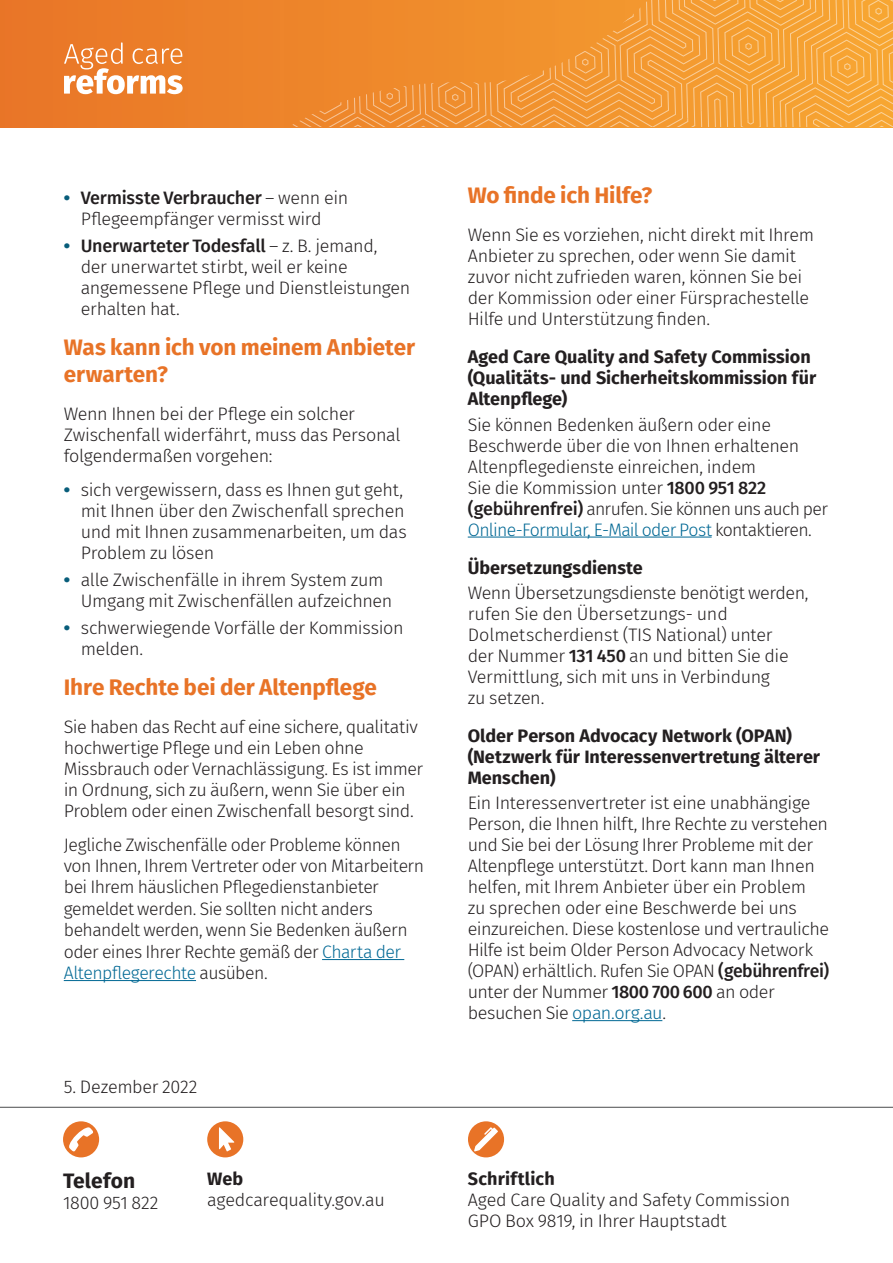
<style>
.page{position:relative;width:893px;height:1263px;background:#fff}
.page>*{position:absolute;margin:0;border:0;box-sizing:border-box;transform-origin:0 0}
.Consumer_H2_17pt_bol{font:700 22.5px/27px "Fira Sans";letter-spacing:-.005em;color:#e87327}
.Consumer_Body_text_1{font:700 22.5px "Fira Sans";letter-spacing:-.005em;color:#e87327}
.Consumer_Body_text_1-2{font:700 21px "Fira Sans";letter-spacing:.005em;color:#231f20}
.Consumer_Body_text_1-3{font:300 18px/21px "Fira Sans";letter-spacing:-.02em;color:#231f20}
.t1{font:700 18px/21px "Fira Sans";color:#231f20}
.Body_text{font:300 18px "Fira Sans";letter-spacing:-.015em;color:#231f20}
.s1{font-family:"Arial";font-weight:700;color:#085d7a}
.s2{font-weight:500}
.s3{color:#006894}
.s4{font-weight:700}
</style>
<div class="page">
<div style="left:0;top:0;width:893px;height:128px;background:#eb7d28"></div>
<svg style="left:292px;top:0;width:601px;height:128px"></svg>
<svg style="left:64px;top:42px;width:119px;height:52px"></svg>
<hr style="left:322px;top:959px;width:82px;height:1px;background:#006894">
<hr style="left:64px;top:980px;width:132px;height:1px;background:#006894">
<hr style="left:468px;top:537px;width:244px;height:1px;background:#006894">
<hr style="left:572px;top:1020px;width:90px;height:1px;background:#006894">
<hr style="left:0;top:1107px;width:893px;height:1px;background:#4b4c4d">
<div style="left:63px;top:1121px;width:36px;height:36px;background:#e87327;border-radius:50%"></div>
<svg style="left:69px;top:1127px;width:24px;height:25px"></svg>
<div style="left:207px;top:1121px;width:36px;height:36px;background:#e87327;border-radius:50%"></div>
<svg style="left:219px;top:1127px;width:15px;height:24px"></svg>
<div style="left:468px;top:1121px;width:36px;height:36px;background:#e87327;border-radius:50%"></div>
<svg style="left:474px;top:1127px;width:24px;height:24px"></svg>
<p class="Consumer_Body_text_1-3" style="left:64px;top:187px;width:286px;text-align:center"><span class="s1">•</span> <span class="s2">Vermisste Verbraucher</span> – wenn ein<br>Pflegeempfänger vermisst wird</p>
<p class="Consumer_Body_text_1-3" style="left:81px;top:235px;width:331px;text-indent:-17px"><span class="s1">•</span> <span class="s2">Unerwarteter Todesfall</span> – z. B. jemand,<br>der unerwartet stirbt, weil er keine angemessene Pflege und Dienstleistungen erhalten hat.</p>
<h2 class="Consumer_H2_17pt_bol" style="left:64px;top:332px;width:353px">Was kann ich von meinem Anbieter erwarten?</h2>
<p class="Consumer_Body_text_1-3" style="left:64px;top:403px;width:338px">Wenn Ihnen bei der Pflege ein solcher<br>Zwischenfall widerfährt, muss das Personal folgendermaßen vorgehen:</p>
<p class="Consumer_Body_text_1-3" style="left:81px;top:479px;width:328px;text-indent:-17px"><span class="s1">•</span> sich vergewissern, dass es Ihnen gut geht, mit Ihnen über den Zwischenfall sprechen und mit Ihnen zusammenarbeiten, um das Problem zu lösen</p>
<p class="Consumer_Body_text_1-3" style="left:81px;top:569px;width:313px;text-indent:-17px"><span class="s1">•</span> alle Zwischenfälle in ihrem System zum<br>Umgang mit Zwischenfällen aufzeichnen</p>
<p class="Consumer_Body_text_1-3" style="left:81px;top:617px;width:324px;text-indent:-17px"><span class="s1">•</span> schwerwiegende Vorfälle der Kommission melden.</p>
<h2 class="Consumer_H2_17pt_bol" style="left:64px;top:672px;width:315px">Ihre Rechte bei der Altenpflege</h2>
<p class="Consumer_Body_text_1-3" style="left:64px;top:716px;width:361px">Sie haben das Recht auf eine sichere, qualitativ hochwertige Pflege und ein Leben ohne Missbrauch oder Vernachlässigung. Es ist immer in Ordnung, sich zu äußern, wenn Sie über ein Problem oder einen Zwischenfall besorgt sind.</p>
<p class="Consumer_Body_text_1-3" style="left:64px;top:834px;width:362px">Jegliche Zwischenfälle oder Probleme können von Ihnen, Ihrem Vertreter oder von Mitarbeitern bei Ihrem häuslichen Pflegedienstanbieter gemeldet werden. Sie sollten nicht anders behandelt werden, wenn Sie Bedenken äußern oder eines Ihrer Rechte gemäß der <span class="s3">Charta der Altenpflegerechte</span> ausüben.</p>
<p class="Body_text" style="left:64px;top:1074px;width:135px">5. Dezember 2022</p>
<p class="Consumer_Body_text_1" style="left:468px;top:177px;width:186px">Wo finde ich Hilfe?</p>
<p class="Consumer_Body_text_1-3" style="left:468px;top:225px;width:348px">Wenn Sie es vorziehen, nicht direkt mit Ihrem Anbieter zu sprechen, oder wenn Sie damit zuvor nicht zufrieden waren, können Sie bei der Kommission oder einer Fürsprachestelle Hilfe und Unterstützung finden.</p>
<h4 class="t1" style="left:468px;top:345px;width:350px">Aged Care Quality and Safety Commission (Qualitäts- und Sicherheitskommission für<br>Altenpflege)</h4>
<p class="Consumer_Body_text_1-3" style="left:468px;top:414px;width:362px">Sie können Bedenken äußern oder eine Beschwerde über die von Ihnen erhaltenen Altenpflegedienste einreichen, indem<br>Sie die Kommission unter <span class="s2">1800 951 822 (gebührenfrei)</span> anrufen. Sie können uns auch per <span class="s3">Online-Formular, E-Mail oder Post</span> kontaktieren.</p>
<h4 class="t1" style="left:468px;top:556px;width:177px">Übersetzungsdienste</h4>
<p class="Consumer_Body_text_1-3" style="left:468px;top:582px;width:342px">Wenn Übersetzungsdienste benötigt werden, rufen Sie den Übersetzungs- und Dolmetscherdienst (TIS National) unter<br>der Nummer <span class="s2">131 450</span> an und bitten Sie die Vermittlung, sich mit uns in Verbindung<br>zu setzen.</p>
<h4 class="t1" style="left:468px;top:724px;width:354px">Older Person Advocacy Network (OPAN) (Netzwerk für Interessenvertretung älterer<br>Menschen)</h4>
<p class="Consumer_Body_text_1-3" style="left:468px;top:792px;width:363px">Ein Interessenvertreter ist eine unabhängige Person, die Ihnen hilft, Ihre Rechte zu verstehen und Sie bei der Lösung Ihrer Probleme mit der Altenpflege unterstützt. Dort kann man Ihnen helfen, mit Ihrem Anbieter über ein Problem<br>zu sprechen oder eine Beschwerde bei uns einzureichen. Diese kostenlose und vertrauliche Hilfe ist beim Older Person Advocacy Network (OPAN) erhältlich. Rufen Sie OPAN <span class="s2">(gebührenfrei) </span>unter der Nummer <span class="s2">1800 700 600</span> an oder besuchen Sie <span class="s3">opan.org.au</span>.</p>
<p class="Consumer_Body_text_1-2" style="left:63px;top:1163px;width:74px">Telefon</p>
<p class="Consumer_Body_text_1-3" style="left:63px;top:1192px;width:97px">1800 951 822</p>
<p class="Consumer_Body_text_1-3" style="left:207px;top:1168px;width:179px"><span class="s4">Web </span>agedcarequality.gov.au</p>
<p class="Consumer_Body_text_1-3" style="left:468px;top:1168px;width:324px"><span class="s4">Schriftlich<br></span>Aged Care Quality and Safety Commission<br>GPO Box 9819, in Ihrer Hauptstadt</p>
</div>
